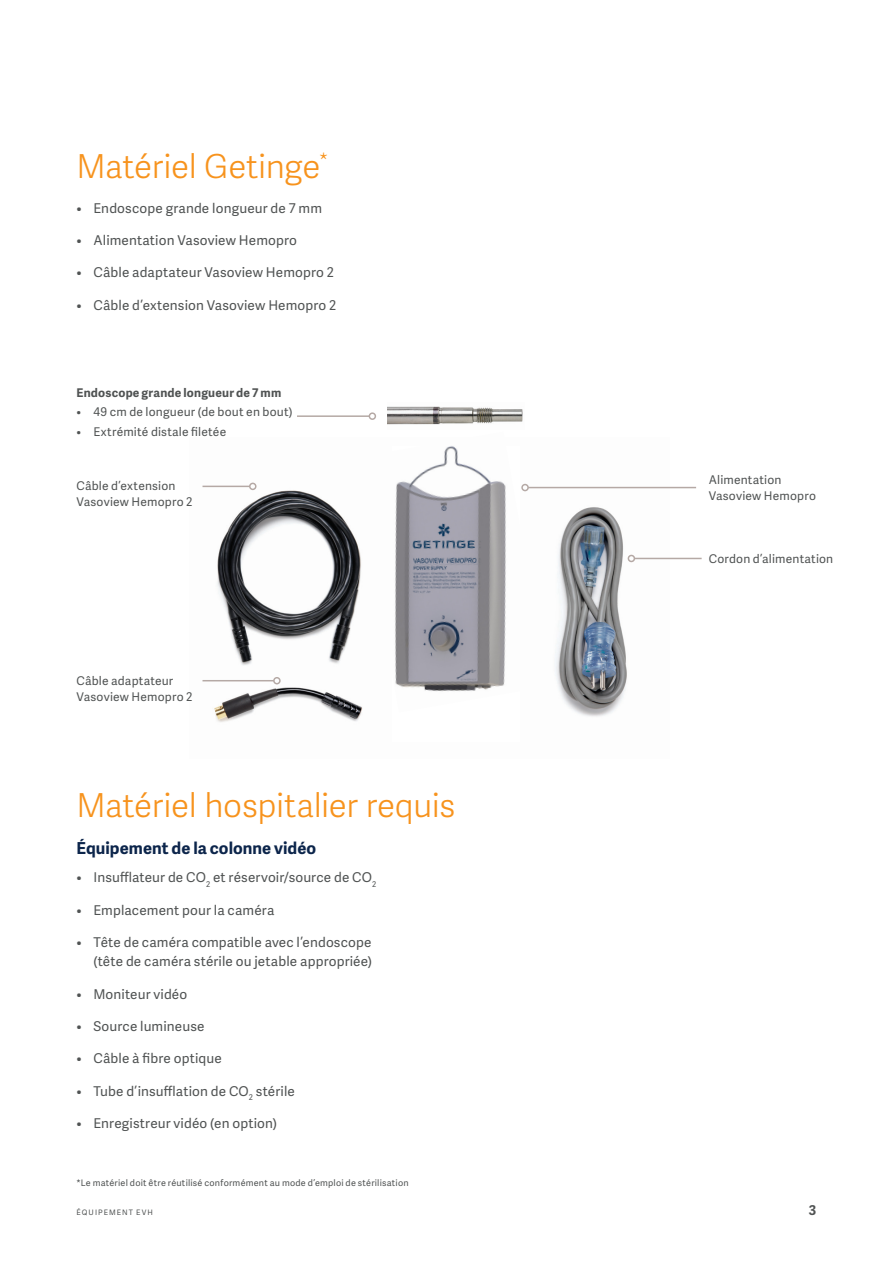
<style>
.page{position:relative;width:893px;height:1263px;background:#fff}
.page>*{position:absolute;margin:0;border:0;box-sizing:border-box;transform-origin:0 0}
.Heading_Adelle_Sans{font:33px "Adelle Sans Lt";letter-spacing:-.01em;color:#f7931d}
.COPY_blue_bold_9_14p{font:700 16.5px "Adelle Sans";letter-spacing:.005em;color:#0c254b}
.Bullets_Granite{font:13.5px/19.5px "Adelle Sans";letter-spacing:.01em;color:#505353;text-align:right}
.t1{font:700 13.5px "Adelle Sans";color:#505353}
.A4_USL_Caption_Adell{font:12px/15.9px "Adelle Sans";letter-spacing:.015em;color:#505353}
.Bullets_Granite-2{font:12px "Adelle Sans";letter-spacing:.015em;color:#505353}
.A4_USL_Caption_Adell-2{font:700 12px "Adelle Sans";letter-spacing:.015em;color:#505353}
.Caption_Adelle_Sans{font:9px "Adelle Sans";letter-spacing:.025em;color:#505353}
.t2{font:7.5px "Adelle Sans";letter-spacing:.135em;color:#505353}
</style>
<div class="page">
<img style="left:202px;top:482px;width:467px;height:240px">
<img style="left:387px;top:406px;width:136px;height:19px">
<div style="left:392px;top:446px;width:127px;height:296px;background:#fff"></div>
<img style="left:354px;top:446px;width:194px;height:266px">
<hr style="left:634px;top:558px;width:68px;height:1px;background:#b5a9a5">
<div style="left:628px;top:555px;width:7px;height:7px;border:2px solid #b5a9a5;border-radius:50%"></div>
<hr style="left:528px;top:487px;width:168px;height:1px;background:#b5a9a5">
<div style="left:521px;top:484px;width:8px;height:7px;border:2px solid #b5a9a5;border-radius:50%"></div>
<hr style="left:202px;top:486px;width:48px;height:1px;background:#b5a9a5">
<div style="left:249px;top:483px;width:7px;height:7px;border:2px solid #b5a9a5;border-radius:50%"></div>
<hr style="left:297px;top:415px;width:72px;height:2px;background:#b5a9a5">
<div style="left:369px;top:412px;width:7px;height:8px;border:2px solid #b5a9a5;border-radius:50%"></div>
<hr style="left:202px;top:680px;width:72px;height:1px;background:#b5a9a5">
<div style="left:273px;top:677px;width:8px;height:7px;border:2px solid #b5a9a5;border-radius:50%"></div>
<p class="Heading_Adelle_Sans" style="left:77px;top:143px;width:253px">Matériel Getinge<sup>*</sup></p>
<p class="Bullets_Granite" style="left:77px;top:198px;width:247px">• Endoscope grande longueur de 7 mm</p>
<p class="Bullets_Granite" style="left:77px;top:230px;width:222px">• Alimentation Vasoview Hemopro</p>
<p class="Bullets_Granite" style="left:77px;top:262px;width:259px">• Câble adaptateur Vasoview Hemopro 2</p>
<p class="Bullets_Granite" style="left:77px;top:294px;width:261px">• Câble d’extension Vasoview Hemopro 2</p>
<p class="A4_USL_Caption_Adell-2" style="left:77px;top:384px;width:206px">Endoscope grande longueur de 7 mm</p>
<p class="Bullets_Granite-2" style="left:77px;top:404px;width:218px">• 49 cm de longueur (de bout en bout)</p>
<p class="Bullets_Granite-2" style="left:77px;top:423px;width:151px">• Extrémité distale filetée</p>
<p class="A4_USL_Caption_Adell" style="left:77px;top:478px;width:117px">Câble d’extension<br>Vasoview Hemopro 2</p>
<p class="A4_USL_Caption_Adell" style="left:77px;top:672px;width:117px">Câble adaptateur<br>Vasoview Hemopro 2</p>
<p class="Heading_Adelle_Sans" style="left:77px;top:782px;width:380px">Matériel hospitalier requis</p>
<p class="COPY_blue_bold_9_14p" style="left:77px;top:836px;width:241px">Équipement de la colonne vidéo</p>
<p class="Bullets_Granite" style="left:77px;top:867px;width:301px">• Insufflateur de CO<sub>2</sub> et réservoir/source de CO<sub>2</sub></p>
<p class="Bullets_Granite" style="left:77px;top:900px;width:199px">• Emplacement pour la caméra</p>
<p class="Bullets_Granite" style="left:77px;top:932px;width:297px">• Tête de caméra compatible avec l’endoscope (tête de caméra stérile ou jetable appropriée)</p>
<p class="Bullets_Granite" style="left:77px;top:984px;width:112px">• Moniteur vidéo</p>
<p class="Bullets_Granite" style="left:77px;top:1016px;width:129px">• Source lumineuse</p>
<p class="Bullets_Granite" style="left:77px;top:1048px;width:147px">• Câble à fibre optique</p>
<p class="Bullets_Granite" style="left:77px;top:1080px;width:220px">• Tube d’insufflation de CO<sub>2</sub> stérile</p>
<p class="Bullets_Granite" style="left:77px;top:1113px;width:202px">• Enregistreur vidéo (en option)</p>
<p class="Caption_Adelle_Sans" style="left:77px;top:1177px;width:334px">*Le matériel doit être réutilisé conformément au mode d’emploi de stérilisation</p>
<p class="A4_USL_Caption_Adell" style="left:709px;top:471px;width:74px">Alimentation</p>
<p class="A4_USL_Caption_Adell" style="left:709px;top:487px;width:109px">Vasoview Hemopro</p>
<p class="A4_USL_Caption_Adell" style="left:709px;top:550px;width:126px">Cordon d’alimentation</p>
<p class="t2" style="left:77px;top:1207px;width:78px">ÉQUIPEMENT EVH</p>
<p class="t1" style="left:809px;top:1200px;width:9px">3</p>
</div>
